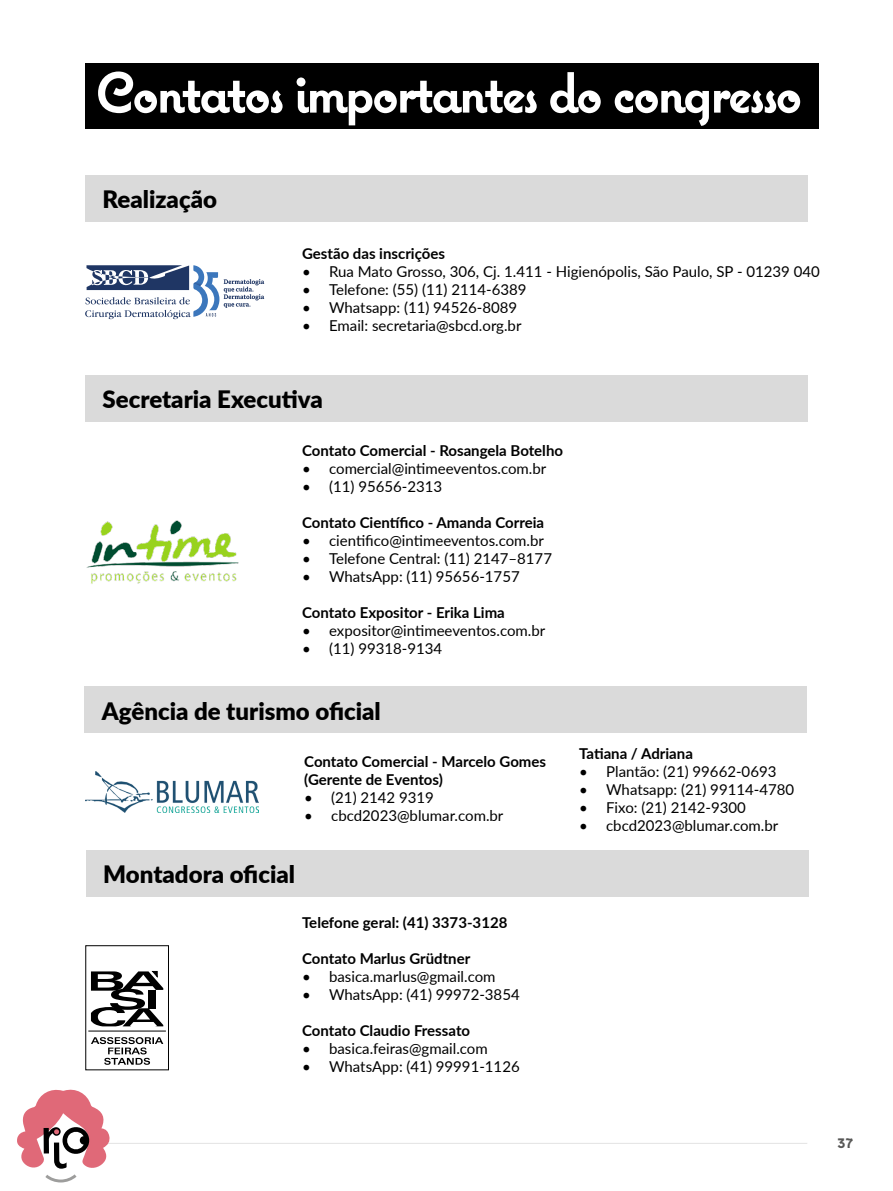
<style>
.page{position:relative;width:893px;height:1191px;background:#fff}
.page>*{position:absolute;margin:0;border:0;box-sizing:border-box;transform-origin:0 0}
.t1{font:700 57px "Coquette";letter-spacing:-.05em;color:#fff}
.t2{font:900 24px "Lato";color:#000}
.t3{font:700 18px "Coquette";color:#575756}
.t4{font:15px "Lato";color:#000}
.t5{font:700 15px/18px "Lato";color:#000}
</style>
<div class="page">
<hr style="left:103px;top:1143px;width:704px;height:1px;background:#e3e3e3">
<svg style="left:17px;top:1089px;width:93px;height:93px"></svg>
<div style="left:85px;top:64px;width:734px;height:65px;background:#000"></div>
<img style="left:86px;top:520px;width:153px;height:64px">
<div style="left:85px;top:375px;width:723px;height:46px;background:#dadada"></div>
<div style="left:85px;top:175px;width:723px;height:46px;background:#dadada"></div>
<svg style="left:85px;top:265px;width:179px;height:54px"></svg>
<div style="left:84px;top:687px;width:723px;height:46px;background:#dadada"></div>
<img style="left:85px;top:771px;width:174px;height:41px">
<div style="left:86px;top:850px;width:723px;height:46px;background:#dadada"></div>
<div style="left:86px;top:945px;width:83px;height:125px;border:1px solid #000"></div>
<svg style="left:91px;top:971px;width:72px;height:55px"></svg>
<hr style="left:88px;top:1030px;width:78px;height:1px;background:#000">
<svg style="left:91px;top:1037px;width:72px;height:27px"></svg>
<h1 class="t1" style="left:96px;top:57px;width:708px">Contatos importantes do congresso</h1>
<h2 class="t2" style="left:102px;top:181px;width:116px">Realização</h2>
<p class="t5" style="left:302px;top:244px;width:145px">Gestão das inscrições</p>
<p class="t4" style="left:302px;top:261px;width:519px">• Rua Mato Grosso, 306, Cj. 1.411 - Higienópolis, São Paulo, SP - 01239 040</p>
<p class="t4" style="left:302px;top:279px;width:226px">• Telefone: (55) (11) 2114-6389</p>
<p class="t4" style="left:302px;top:297px;width:217px">• Whatsapp: (11) 94526-8089</p>
<p class="t4" style="left:302px;top:315px;width:221px">• Email: secretaria@sbcd.org.br</p>
<h2 class="t2" style="left:102px;top:381px;width:222px">Secretaria Executiva</h2>
<p class="t5" style="left:302px;top:440px;width:262px">Contato Comercial - Rosangela Botelho</p>
<p class="t4" style="left:302px;top:457px;width:246px">• comercial@intimeeventos.com.br</p>
<p class="t4" style="left:302px;top:475px;width:142px">• (11) 95656-2313</p>
<p class="t5" style="left:302px;top:512px;width:244px">Contato Científico - Amanda Correia</p>
<p class="t4" style="left:302px;top:529px;width:243px">• cientifico@intimeeventos.com.br</p>
<p class="t4" style="left:302px;top:547px;width:251px">• Telefone Central: (11) 2147–8177</p>
<p class="t4" style="left:302px;top:565px;width:219px">• WhatsApp: (11) 95656-1757</p>
<p class="t5" style="left:302px;top:602px;width:204px">Contato Expositor - Erika Lima</p>
<p class="t4" style="left:302px;top:619px;width:245px">• expositor@intimeeventos.com.br</p>
<p class="t4" style="left:302px;top:637px;width:142px">• (11) 99318-9134</p>
<h2 class="t2" style="left:102px;top:692px;width:281px">Agência de turismo oficial</h2>
<p class="t5" style="left:304px;top:751px;width:243px">Contato Comercial - Marcelo Gomes (Gerente de Eventos)</p>
<p class="t4" style="left:304px;top:786px;width:131px">• (21) 2142 9319</p>
<p class="t4" style="left:304px;top:804px;width:201px">• cbcd2023@blumar.com.br</p>
<h2 class="t2" style="left:103px;top:856px;width:193px">Montadora oficial</h2>
<p class="t5" style="left:302px;top:913px;width:207px">Telefone geral: (41) 3373-3128</p>
<p class="t5" style="left:302px;top:949px;width:170px">Contato Marlus Grüdtner</p>
<p class="t4" style="left:302px;top:965px;width:195px">• basica.marlus@gmail.com</p>
<p class="t4" style="left:302px;top:983px;width:219px">• WhatsApp: (41) 99972-3854</p>
<p class="t5" style="left:302px;top:1021px;width:170px">Contato Claudio Fressato</p>
<p class="t4" style="left:302px;top:1037px;width:187px">• basica.feiras@gmail.com</p>
<p class="t4" style="left:302px;top:1055px;width:219px">• WhatsApp: (41) 99991-1126</p>
<p class="t5" style="left:579px;top:744px;width:115px">Tatiana / Adriana</p>
<p class="t4" style="left:579px;top:761px;width:199px">• Plantão: (21) 99662-0693</p>
<p class="t4" style="left:579px;top:779px;width:217px">• Whatsapp: (21) 99114-4780</p>
<p class="t4" style="left:579px;top:797px;width:168px">• Fixo: (21) 2142-9300</p>
<p class="t4" style="left:579px;top:815px;width:201px">• cbcd2023@blumar.com.br</p>
<p class="t3" style="left:837px;top:1130px;width:18px">37</p>
</div>
